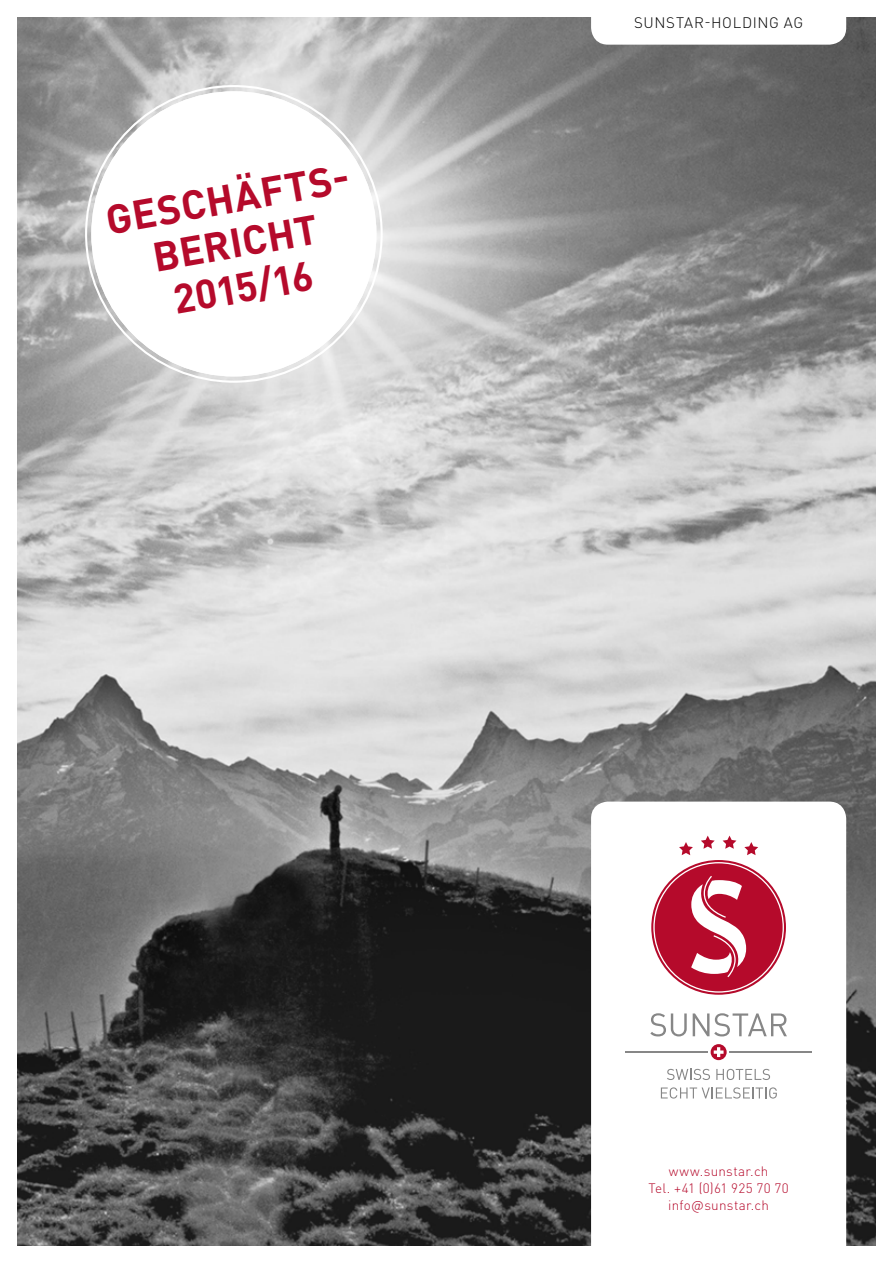
<style>
.page{position:relative;width:893px;height:1263px;background:#fff}
.page>*{position:absolute;margin:0;border:0;box-sizing:border-box;transform-origin:0 0}
.t1{font:700 40.5px/45px "DIN Pro";color:#b50a2b;text-align:center}
.t2{font:300 15px "DIN Pro";letter-spacing:.04em;color:#000}
.t3{font:300 13.5px/17px "DIN Pro";letter-spacing:.02em;color:#b50a2b;text-align:center}
</style>
<div class="page">
<img style="left:17px;top:17px;width:859px;height:1229px">
<svg style="left:591px;top:801px;width:255px;height:445px"></svg>
<svg style="left:653px;top:862px;width:131px;height:131px"></svg>
<svg style="left:650px;top:1013px;width:37px;height:23px"></svg>
<svg style="left:693px;top:1013px;width:94px;height:23px"></svg>
<svg style="left:701px;top:836px;width:14px;height:13px"></svg>
<svg style="left:723px;top:836px;width:13px;height:13px"></svg>
<svg style="left:744px;top:842px;width:14px;height:13px"></svg>
<svg style="left:679px;top:842px;width:14px;height:13px"></svg>
<svg style="left:711px;top:1044px;width:16px;height:16px"></svg>
<svg style="left:714px;top:1047px;width:10px;height:10px"></svg>
<hr style="left:625px;top:1051px;width:83px;height:2px;background:#878787">
<hr style="left:729px;top:1051px;width:83px;height:2px;background:#878787">
<svg style="left:667px;top:1069px;width:43px;height:11px"></svg>
<svg style="left:716px;top:1069px;width:54px;height:11px"></svg>
<svg style="left:661px;top:1087px;width:116px;height:11px"></svg>
<div style="left:91px;top:91px;width:285px;height:285px;background:#fff;border-radius:50%"></div>
<div style="left:91px;top:91px;width:285px;height:285px;border:6px solid #fff;border-radius:50%"></div>
<svg style="left:591px;top:17px;width:255px;height:28px"></svg>
<h1 class="t1" style="left:102px;top:193px;width:251px;rotate:-10deg">GESCHÄFTS-<br>BERICHT<br>2015/16</h1>
<p class="t2" style="left:634px;top:11px;width:171px">SUNSTAR-HOLDING AG</p>
<p class="t3" style="left:649px;top:1161px;width:142px">www.sunstar.ch<br>Tel. +41 (0)61 925 70 70 info@sunstar.ch</p>
</div>
